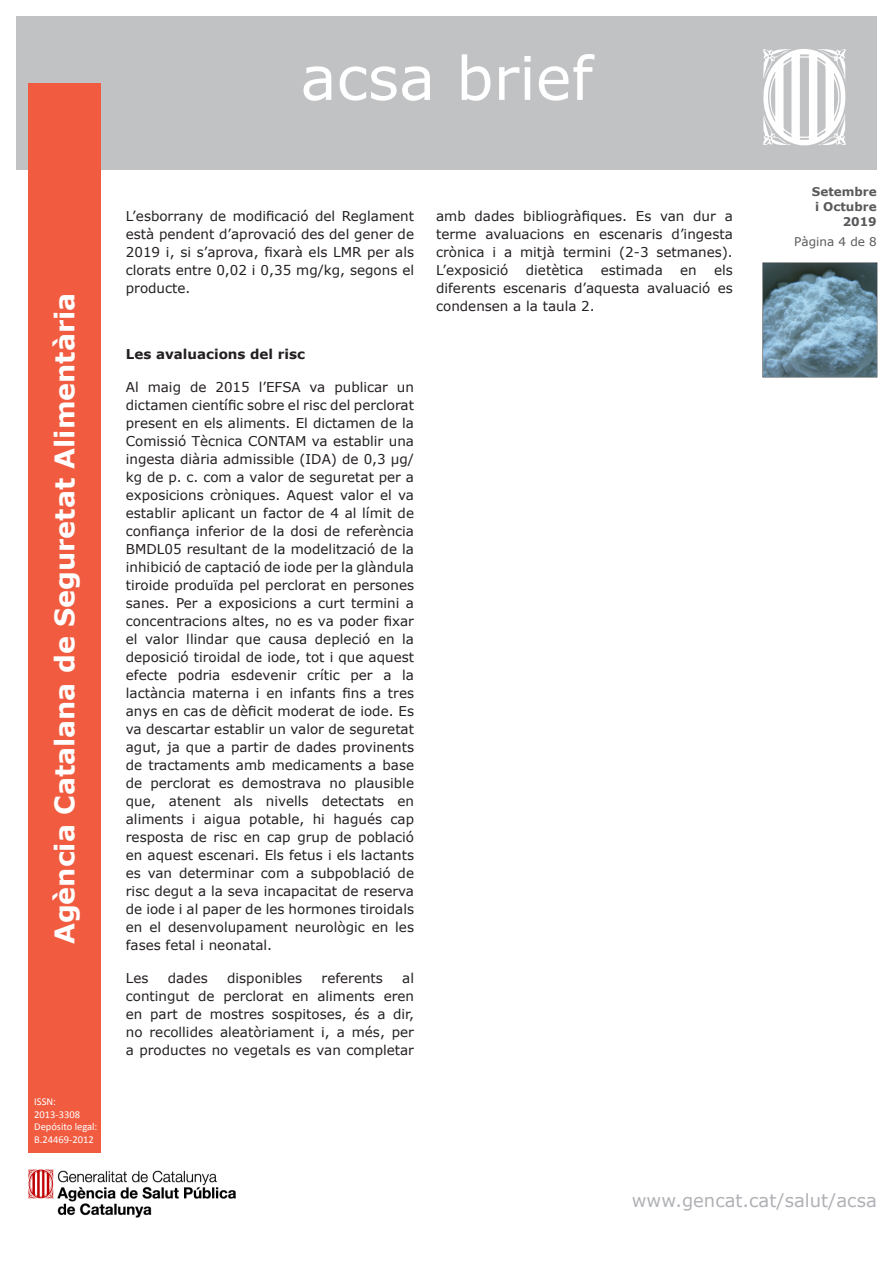
<style>
.page{position:relative;width:893px;height:1263px;background:#fff}
.page>*{position:absolute;margin:0;border:0;box-sizing:border-box;transform-origin:0 0}
.t1{font:60px "Verdana";color:#fff}
.t2{font:700 27px "Verdana";color:#fff}
.t3{font:18px "Verdana";color:#b0b1b5}
.Cuerpo_texto{font:13.5px/18px "Verdana";color:#231f20;text-align:justify}
.Subtítulos{font:700 13.5px "Verdana";color:#231f20}
.Títulos{font:700 12px "Verdana";color:#5a5a5d}
.Títulos-2{font:12px "Verdana";color:#5a5a5d}
.t4{font:10.5px/12.6px "Calibri";color:#fff}
</style>
<div class="page">
<div style="left:16px;top:17px;width:861px;height:153px;background:#c1c2c4"></div>
<div style="left:29px;top:84px;width:72px;height:1069px;background:#f15c40"></div>
<svg style="left:763px;top:49px;width:83px;height:96px"></svg>
<img style="left:28px;top:1169px;width:208px;height:49px">
<svg style="left:762px;top:262px;width:115px;height:116px"></svg>
<img style="left:763px;top:263px;width:114px;height:114px">
<h1 class="t1" style="left:300px;top:40px;width:294px">acsa brief</h1>
<h2 class="t2" style="left:47px;top:944px;width:653px;rotate:-90deg">Agència Catalana de Seguretat Alimentària</h2>
<p class="t4" style="left:34px;top:1095px;width:65px">ISSN:<br>2013-3308<br>Depósito legal:<br>B.24469-2012</p>
<p class="Cuerpo_texto" style="left:126px;top:207px;width:290px">L’esborrany de modificació del Reglament està pendent d’aprovació des del gener de 2019 i, si s’aprova, fixarà els LMR per als clorats entre 0,02 i 0,35 mg/kg, segons el producte.</p>
<p class="Subtítulos" style="left:126px;top:345px;width:181px">Les avaluacions del risc</p>
<p class="Cuerpo_texto" style="left:126px;top:378px;width:290px">Al maig de 2015 l’EFSA va publicar un dictamen científic sobre el risc del perclorat present en els aliments. El dictamen de la Comissió Tècnica CONTAM va establir una ingesta diària admissible (IDA) de 0,3 µg/ kg de p. c. com a valor de seguretat per a exposicions cròniques. Aquest valor el va establir aplicant un factor de 4 al límit de confiança inferior de la dosi de referència BMDL05 resultant de la modelització de la inhibició de captació de iode per la glàndula tiroide produïda pel perclorat en persones sanes. Per a exposicions a curt termini a concentracions altes, no es va poder fixar el valor llindar que causa depleció en la deposició tiroidal de iode, tot i que aquest efecte podria esdevenir crític per a la lactància materna i en infants fins a tres anys en cas de dèficit moderat de iode. Es va descartar establir un valor de seguretat agut, ja que a partir de dades provinents de tractaments amb medicaments a base de perclorat es demostrava no plausible que, atenent als nivells detectats en aliments i aigua potable, hi hagués cap resposta de risc en cap grup de població en aquest escenari. Els fetus i els lactants es van determinar com a subpoblació de risc degut a la seva incapacitat de reserva de iode i al paper de les hormones tiroidals en el desenvolupament neurològic en les fases fetal i neonatal.</p>
<p class="Cuerpo_texto" style="left:126px;top:969px;width:24px">Les</p>
<p class="Cuerpo_texto" style="left:168px;top:969px;width:42px">dades</p>
<p class="Cuerpo_texto" style="left:227px;top:969px;width:77px">disponibles</p>
<p class="Cuerpo_texto" style="left:322px;top:969px;width:63px">referents</p>
<p class="Cuerpo_texto" style="left:126px;top:969px;width:290px;text-indent:276px">al contingut de perclorat en aliments eren en part de mostres sospitoses, és a dir, no recollides aleatòriament i, a més, per a productes no vegetals es van completar</p>
<p class="Cuerpo_texto" style="left:436px;top:207px;width:298px">amb dades bibliogràfiques. Es van dur a terme avaluacions en escenaris d’ingesta crònica i a mitjà termini (2-3 setmanes).<br>L’exposició</p>
<p class="Cuerpo_texto" style="left:526px;top:261px;width:59px">dietètica</p>
<p class="Cuerpo_texto" style="left:601px;top:261px;width:63px">estimada</p>
<p class="Cuerpo_texto" style="left:680px;top:261px;width:18px">en</p>
<p class="Cuerpo_texto" style="left:436px;top:261px;width:298px;text-indent:278px">els diferents escenaris d’aquesta avaluació es condensen a la taula 2.</p>
<p class="Títulos" style="left:812px;top:184px;width:66px">Setembre</p>
<p class="Títulos" style="left:815px;top:199px;width:63px">i Octubre</p>
<p class="Títulos" style="left:843px;top:214px;width:36px">2019</p>
<p class="Títulos-2" style="left:794px;top:234px;width:84px">Pàgina 4 de 8</p>
<h3 class="t3" style="left:632px;top:1189px;width:246px">www.gencat.cat/salut/acsa</h3>
</div>
